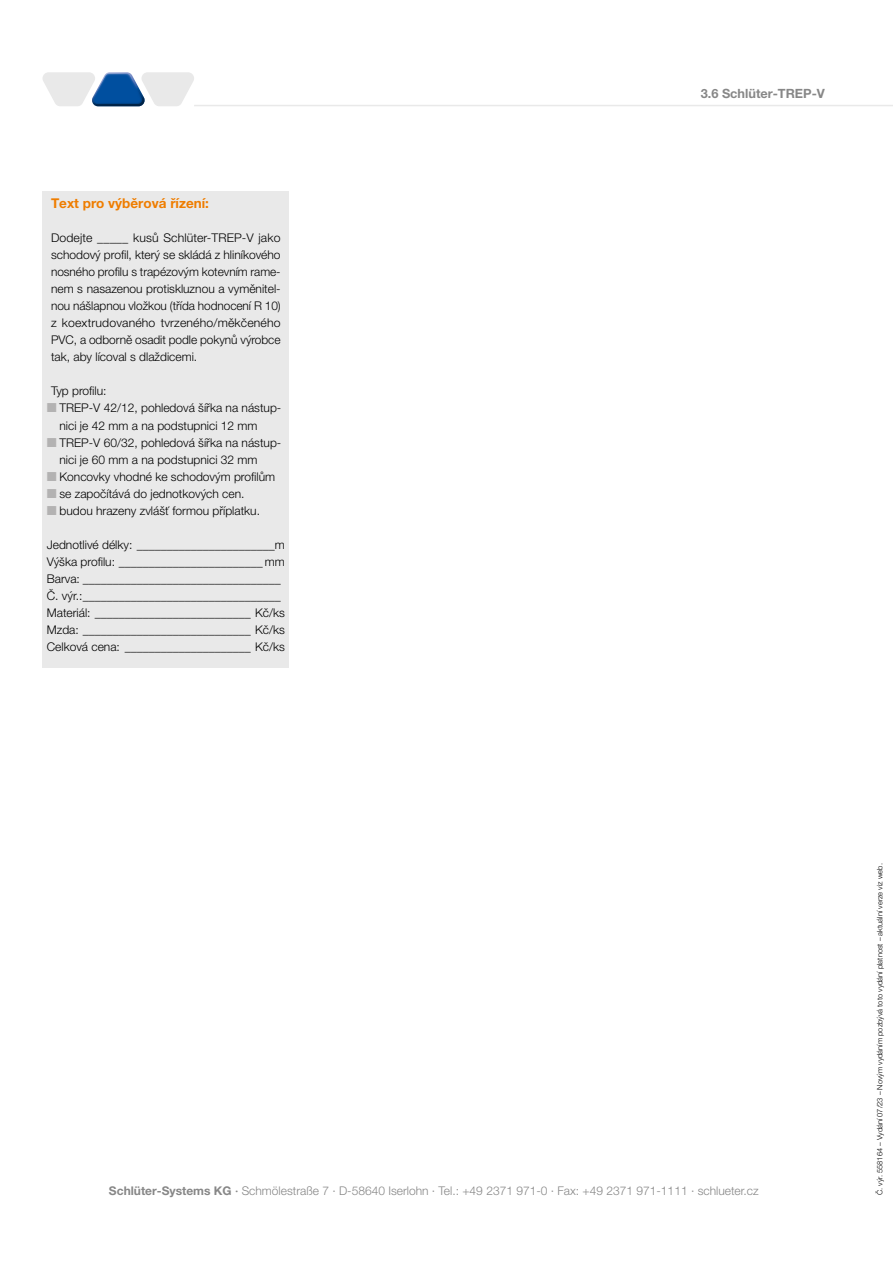
<style>
.page{position:relative;width:893px;height:1263px;background:#fff}
.page>*{position:absolute;margin:0;border:0;box-sizing:border-box;transform-origin:0 0}
.t1{font:700 13.5px "Helvetica Neue LT Pro";color:#ef7d00}
.t2{font:700 12.75px "Helvetica Neue LT Pro";color:#878787}
.t3{font:300 12px/17px "Helvetica Neue LT Pro";color:#000}
.t4{font:300 12px "Helvetica Neue LT Pro";color:#878787}
.t5{font:300 7.5px "Helvetica Neue LT Pro";color:#000}
.s1{font-weight:700}
.s2{font-weight:500}
</style>
<div class="page">
<hr style="left:194px;top:105px;width:699px;height:1px;background:#e9e9e9">
<svg style="left:43px;top:72px;width:151px;height:34px"></svg>
<div style="left:43px;top:191px;width:246px;height:477px;background:#e9e9e9"></div>
<p class="t1" style="left:51px;top:195px;width:160px">Text pro výběrová řízení:</p>
<p class="t3" style="left:51px;top:229px;width:231px;text-align:justify">Dodejte _____ kusů Schlüter-TREP-V jako schodový profil, který se skládá z hliníkového nosného profilu s trapézovým kotevním rame&shy;nem s nasazenou protiskluznou a vyměnitel&shy;nou nášlapnou vložkou (třída hodnocení R 10) z koextrudovaného tvrzeného/měkčeného PVC, a odborně osadit podle pokynů výrobce tak, aby lícoval s dlaždicemi.</p>
<p class="t3" style="left:60px;top:382px;width:223px;text-indent:-9px">Typ profilu:<br>TREP-V 42/12, pohledová šířka na nástup&shy;nici je 42 mm a na podstupnici 12 mm TREP-V 60/32, pohledová šířka na nástup&shy;nici je 60 mm a na podstupnici 32 mm Koncovky vhodné ke schodovým profilům se započítává do jednotkových cen.<br>budou hrazeny zvlášť formou příplatku.</p>
<p class="t3" style="left:47px;top:535px;width:240px">Jednotlivé délky: _______________________m Výška profilu: ________________________ mm Barva: _________________________________ Č. výr.:_________________________________ Materiál: __________________________ Kč/ks Mzda: ____________________________ Kč/ks Celková cena: _____________________ Kč/ks</p>
<p class="t2" style="left:701px;top:86px;width:126px">3.6 Schlüter-TREP-V</p>
<p class="t4" style="left:109px;top:1183px;width:651px"><span class="s1">Schlüter-Systems KG</span> <span class="s2">·</span> Schmölestraße 7 · D-58640 Iserlohn · Tel.: +49 2371 971-0 · Fax: +49 2371 971-1111 · schlueter.cz</p>
<p class="t5" style="left:875px;top:1195px;width:333px;rotate:-90deg">Č. výr. 558164 – Vydání 07/23 – Novým vydáním pozbývá toto vydání platnost – aktuální verze viz web.</p>
</div>
